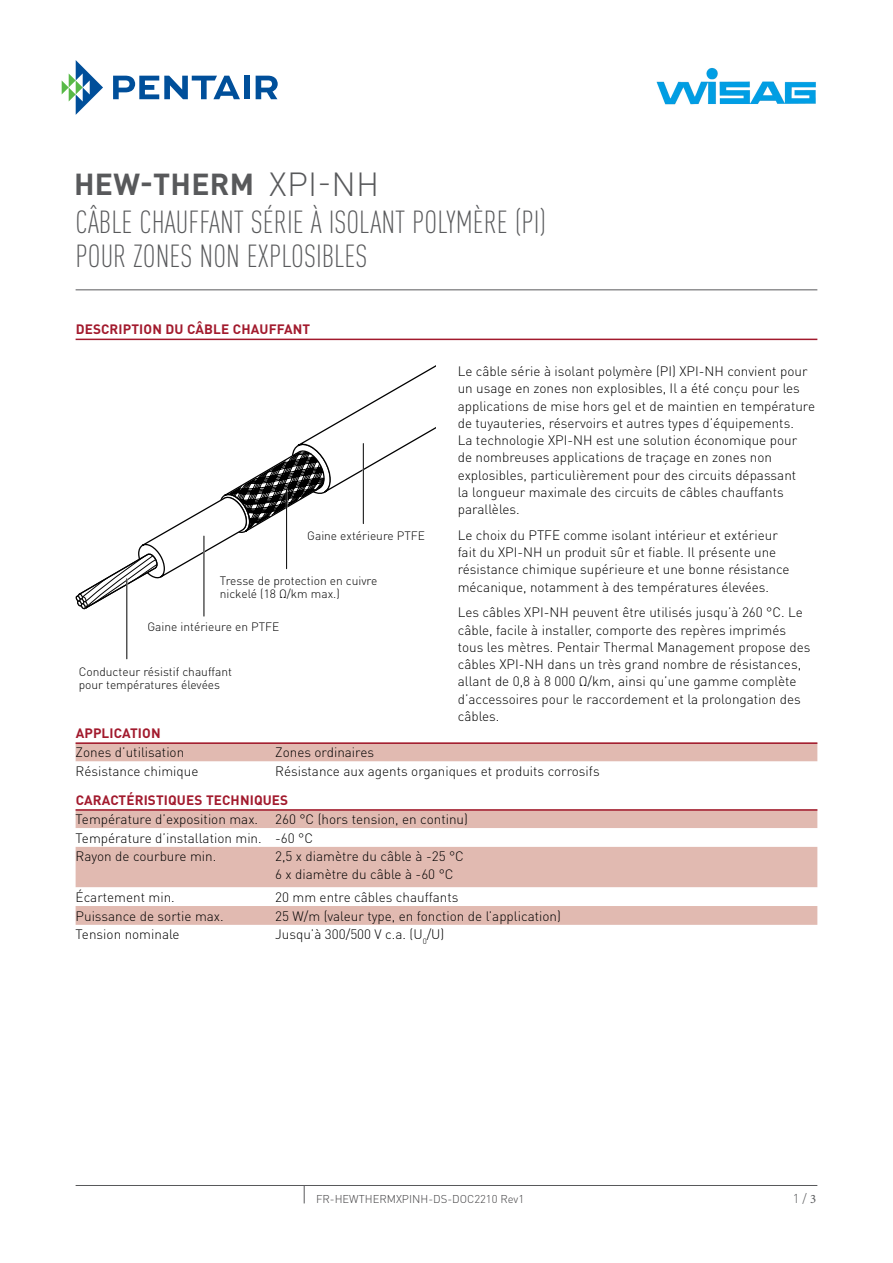
<style>
.page{position:relative;width:893px;height:1263px;background:#fff}
.page>*{position:absolute;margin:0;border:0;box-sizing:border-box;transform-origin:0 0}
.t1{font:300 33px "DIN Pro";color:#58595b}
.t2{font:300 31.5px/34.5px "DIN Cond";color:#58595b}
.t3{font:700 30px "DIN Pro";letter-spacing:.01em;color:#58595b}
.t4{font:300 13.5px/17.2px "DIN Pro";color:#000}
.t5{font:700 13.5px "DIN Pro";letter-spacing:.01em;color:#a21a2d}
.t6{font:300 12.75px "DIN Pro";color:#58595b}
.t7{font:300 12px/13.5px "DIN Pro";color:#000}
.t8{font:300 11.25px "DIN Pro";color:#414042}
.s1{font-family:"Minion Pro";font-weight:400}
</style>
<div class="page">
<svg style="left:62px;top:60px;width:41px;height:55px"></svg>
<svg style="left:113px;top:76px;width:127px;height:23px"></svg>
<div style="left:244px;top:76px;width:5px;height:23px;background:#004f9a"></div>
<svg style="left:256px;top:76px;width:22px;height:23px"></svg>
<hr style="left:76px;top:1185px;width:741px;height:1px;background:#58595b">
<svg style="left:304px;top:1186px;width:1px;height:17px"></svg>
<hr style="left:76px;top:289px;width:741px;height:1px;background:#58595b">
<svg style="left:76px;top:365px;width:359px;height:244px"></svg>
<hr style="left:126px;top:578px;width:2px;height:81px;background:#fff">
<hr style="left:126px;top:579px;width:1px;height:80px;background:#000">
<hr style="left:203px;top:536px;width:2px;height:80px;background:#fff">
<hr style="left:204px;top:536px;width:1px;height:80px;background:#000">
<hr style="left:286px;top:488px;width:1px;height:80px;background:#fff">
<hr style="left:286px;top:489px;width:1px;height:80px;background:#000">
<hr style="left:363px;top:443px;width:1px;height:81px;background:#000">
<hr style="left:76px;top:339px;width:741px;height:1px;background:#a21a2d">
<svg style="left:76px;top:744px;width:741px;height:181px;fill:#e1bab1"></svg>
<hr style="left:76px;top:742px;width:741px;height:2px;background:#a21a2d">
<hr style="left:76px;top:809px;width:741px;height:2px;background:#a21a2d">
<img style="left:656px;top:67px;width:160px;height:38px">
<h1 class="t1" style="left:269px;top:161px;width:112px">XPI-NH</h1>
<h2 class="t2" style="left:76px;top:205px;width:472px">CÂBLE CHAUFFANT SÉRIE À ISOLANT POLYMÈRE (PI)<br>POUR ZONES NON EXPLOSIBLES</h2>
<h3 class="t3" style="left:74px;top:163px;width:181px">HEW-THERM</h3>
<p class="t5" style="left:76px;top:320px;width:65px">DESCRI PTION</p>
<p class="t5" style="left:166px;top:320px;width:86px">DU CÂBLE CHAU</p>
<p class="t5" style="left:269px;top:320px;width:25px">FFANT</p>
<p class="t7" style="left:307px;top:528px;width:119px">Gaine extérieure PTFE</p>
<p class="t7" style="left:220px;top:573px;width:159px">Tresse de protection en cuivre nickelé (18 Ω/km max.)</p>
<p class="t7" style="left:147px;top:620px;width:133px">Gaine intérieure en PTFE</p>
<p class="t7" style="left:79px;top:664px;width:155px">Conducteur résistif chauffant pour températures élevées</p>
<p class="t4" style="left:458px;top:362px;width:359px">Le câble série à isolant polymère (PI) XPI-NH convient pour un usage en zones non explosibles, Il a été conçu pour les applications de mise hors gel et de maintien en température de tuyauteries, réservoirs et autres types d’équipements.<br>La technologie XPI-NH est une solution économique pour<br>de nombreuses applications de traçage en zones non explosibles, particulièrement pour des circuits dépassant<br>la longueur maximale des circuits de câbles chauffants parallèles.</p>
<p class="t4" style="left:458px;top:526px;width:333px">Le choix du PTFE comme isolant intérieur et extérieur fait du XPI-NH un produit sûr et fiable. Il présente une résistance chimique supérieure et une bonne résistance mécanique, notamment à des températures élevées.</p>
<p class="t4" style="left:458px;top:603px;width:354px">Les câbles XPI-NH peuvent être utilisés jusqu’à 260 °C. Le câble, facile à installer, comporte des repères imprimés tous les mètres. Pentair Thermal Management propose des câbles XPI-NH dans un très grand nombre de résistances, allant de 0,8 à 8 000 Ω/km, ainsi qu’une gamme complète d’accessoires pour le raccordement et la prolongation des câbles.</p>
<p class="t5" style="left:76px;top:724px;width:55px">APPLICATION</p>
<p class="t4" style="left:76px;top:743px;width:110px">Zones d’utilisation</p>
<p class="t4" style="left:275px;top:743px;width:100px">Zones ordinaires</p>
<p class="t4" style="left:76px;top:762px;width:124px">Résistance chimique</p>
<p class="t4" style="left:275px;top:762px;width:326px">Résistance aux agents organiques et produits corrosifs</p>
<p class="t5" style="left:76px;top:791px;width:10px">CARA</p>
<p class="t5" style="left:110px;top:791px;width:32px">CTÉRISTI</p>
<p class="t5" style="left:168px;top:791px;width:18px">QUES</p>
<p class="t5" style="left:206px;top:791px;width:66px">TECHNIQUES</p>
<p class="t4" style="left:76px;top:810px;width:184px">Température d’exposition max.</p>
<p class="t4" style="left:76px;top:809px;width:394px;line-height:18.8px;text-indent:200px">260 °C (hors tension, en continu)<br>Température d’installation min. -60 °C<br>Rayon de courbure min.</p>
<p class="t4" style="left:275px;top:847px;width:190px">2,5 x diamètre du câble à -25 °C<br>6 x diamètre du câble à -60 °C</p>
<p class="t4" style="left:76px;top:888px;width:101px">Écartement min.</p>
<p class="t4" style="left:275px;top:888px;width:185px">20 mm entre câbles chauffants</p>
<p class="t4" style="left:76px;top:906px;width:150px">Puissance de sortie max.</p>
<p class="t4" style="left:275px;top:906px;width:287px">25 W/m (valeur type, en fonction de l’application)</p>
<p class="t4" style="left:76px;top:925px;width:106px">Tension nominale</p>
<p class="t4" style="left:275px;top:925px;width:171px">Jusqu’à 300/500 V c.a. (U<sub>0</sub>/U)</p>
<p class="t8" style="left:316px;top:1191px;width:210px">FR-HEWTHERMXPINH-DS-DOC2210 Rev1</p>
<p class="t6" style="left:793px;top:1190px;width:25px">1 / <span class="s1">3</span></p>
</div>
